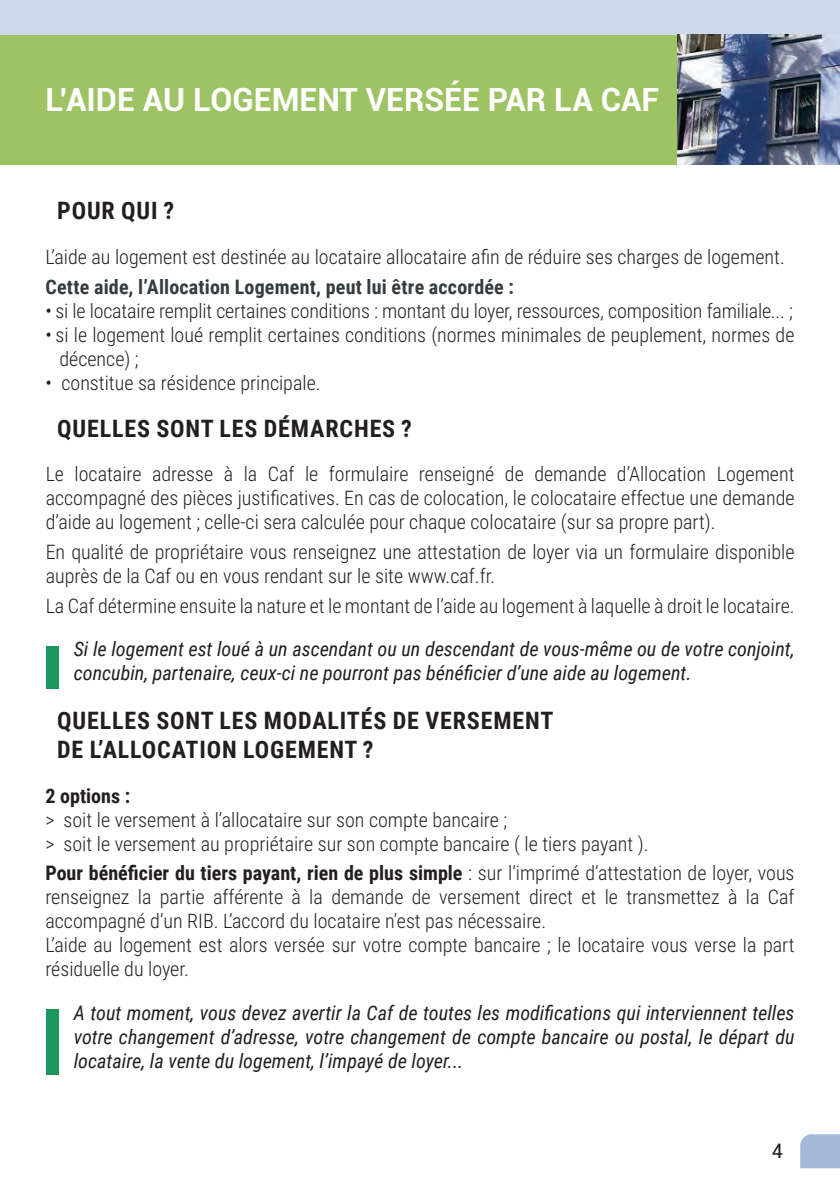
<style>
.page{position:relative;width:840px;height:1191px;background:#fff}
.page>*{position:absolute;margin:0;border:0;box-sizing:border-box;transform-origin:0 0}
.t1{font:700 32px "Roboto";color:#fff}
.t2{font:700 24px/28.8px "Roboto Condensed";letter-spacing:.035em;color:#231f20}
.t3{font:300 20px/24px "Roboto Condensed";color:#231f20}
.t4{font:italic 20px/24px "Roboto Condensed";color:#231f20}
.t5{font:700 20px "Roboto Condensed";letter-spacing:.01em;color:#353c3f}
.t6{font:700 20px "Roboto Condensed";color:#231f20}
.t7{font:20px "Roboto";color:#231f20}
.s1{font-weight:700}
</style>
<div class="page">
<svg style="left:800px;top:1134px;width:39px;height:34px"></svg>
<div style="left:46px;top:646px;width:13px;height:42px;background:#1a975d"></div>
<div style="left:46px;top:1009px;width:13px;height:65px;background:#1a975d"></div>
<div style="left:0;top:34px;width:753px;height:130px;background:#9ec365"></div>
<div style="left:0;top:0;width:839px;height:34px;background:#cdd8eb"></div>
<img style="left:677px;top:34px;width:162px;height:130px">
<h1 class="t1" style="left:45px;top:77px;width:615px">L’AIDE AU LOGEMENT VERSÉE PAR LA CAF</h1>
<p class="t2" style="left:57px;top:195px;width:119px">POUR QUI ?</p>
<p class="t3" style="left:45px;top:244px;width:740px">L’aide au logement est destinée au locataire allocataire afin de réduire ses charges de logement.</p>
<p class="t5" style="left:45px;top:273px;width:470px">Cette aide, l’Allocation Logement, peut lui être accordée :</p>
<p class="t3" style="left:45px;top:298px;width:748px">• si le locataire remplit certaines conditions : montant du loyer, ressources, composition familiale... ;</p>
<p class="t3" style="left:59px;top:322px;width:736px;text-indent:-14px">• si le logement loué remplit certaines conditions (normes minimales de peuplement, normes de décence) ;</p>
<p class="t3" style="left:45px;top:370px;width:276px">• constitue sa résidence principale.</p>
<p class="t2" style="left:57px;top:413px;width:356px">QUELLES SONT LES DÉMARCHES ?</p>
<p class="t3" style="left:46px;top:461px;width:750px;text-align:justify">Le locataire adresse à la Caf le formulaire renseigné de demande d’Allocation Logement accompagné des pièces justificatives. En cas de colocation, le colocataire effectue une demande d’aide au logement ; celle-ci sera calculée pour chaque colocataire (sur sa propre part).</p>
<p class="t3" style="left:46px;top:539px;width:750px">En qualité de propriétaire vous renseignez une attestation de loyer via un formulaire disponible auprès de la Caf ou en vous rendant sur le site www.caf.fr.</p>
<p class="t3" style="left:46px;top:593px;width:750px">La Caf détermine ensuite la nature et le montant de l’aide au logement à laquelle à droit le locataire.</p>
<p class="t4" style="left:74px;top:636px;width:722px">Si le logement est loué à un ascendant ou un descendant de vous-même ou de votre conjoint, concubin, partenaire, ceux-ci ne pourront pas bénéficier d’une aide au logement.</p>
<p class="t2" style="left:57px;top:705px;width:497px">QUELLES SONT LES MODALITÉS DE VERSEMENT<br>DE L’ALLOCATION LOGEMENT ?</p>
<p class="t6" style="left:45px;top:781px;width:86px">2 options :</p>
<p class="t3" style="left:45px;top:807px;width:604px">&gt; soit le versement à l’allocataire sur son compte bancaire ;<br>&gt; soit le versement au propriétaire sur son compte bancaire ( le tiers payant ).</p>
<p class="t3" style="left:45px;top:860px;width:750px"><span class="s1">Pour bénéficier du tiers payant, rien de plus simple</span> : sur l’imprimé d’attestation de loyer, vous renseignez la partie afférente à la demande de versement direct et le transmettez à la Caf accompagné d’un RIB. L’accord du locataire n’est pas nécessaire.<br>L’aide au logement est alors versée sur votre compte bancaire ; le locataire vous verse la part résiduelle du loyer.</p>
<p class="t4" style="left:74px;top:1000px;width:722px;text-align:justify">A tout moment, vous devez avertir la Caf de toutes les modifications qui interviennent telles votre changement d’adresse, votre changement de compte bancaire ou postal, le départ du locataire, la vente du logement, l’impayé de loyer...</p>
<p class="t7" style="left:771px;top:1137px;width:13px">4</p>
</div>
